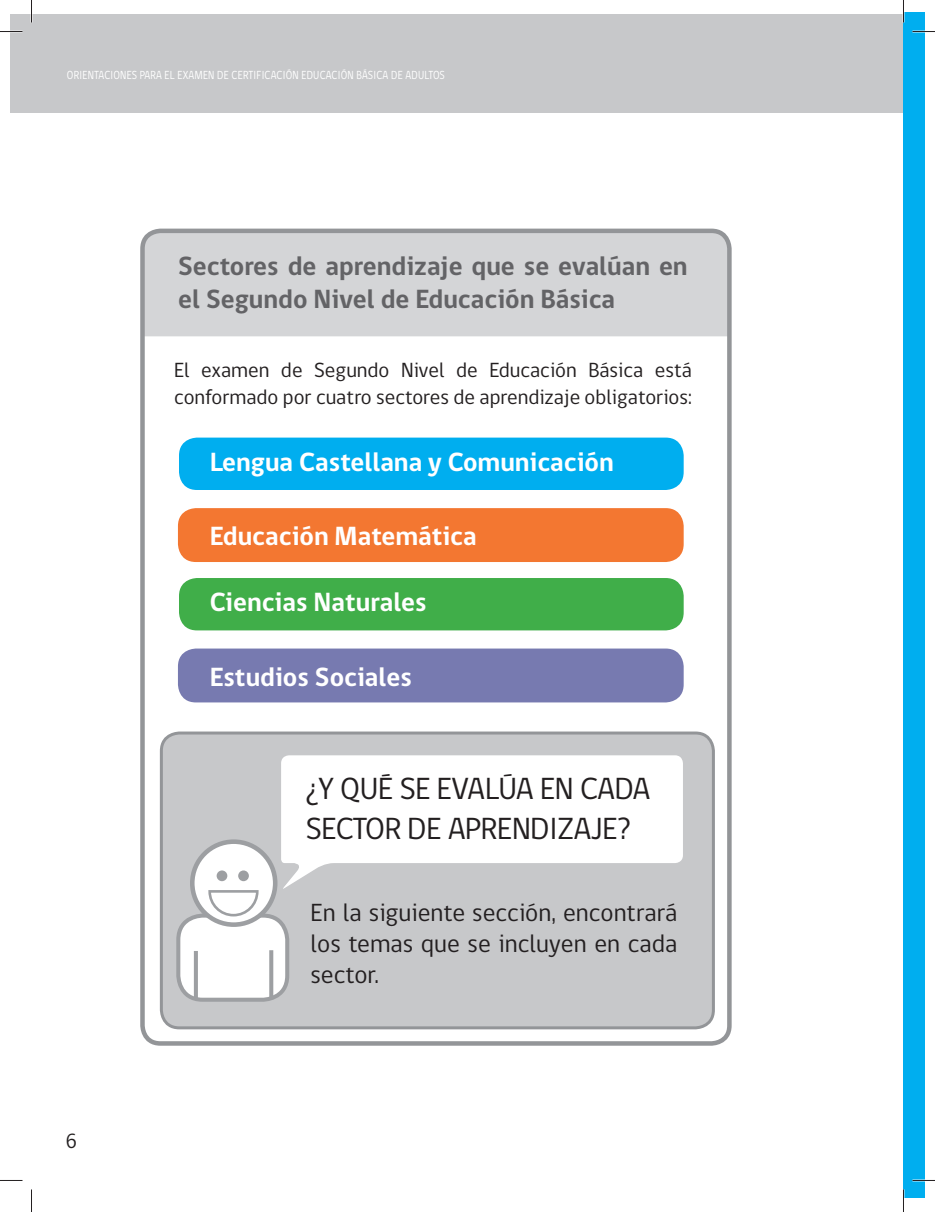
<style>
.page{position:relative;width:935px;height:1212px;background:#fff}
.page>*{position:absolute;margin:0;border:0;box-sizing:border-box;transform-origin:0 0}
.t1{font:31.35px/40.3px "gob CL";letter-spacing:-.01em;color:#231f20}
.t2{font:700 27px "gob CL";color:#fff}
.t3{font:700 27px/33px "gob CL";color:#636366}
.t4{font:25.35px/31px "gob CL";color:#231f20;text-align:justify}
.t5{font:21px/27px "gob CL";color:#231f20}
.t6{font:12px "gob CL";letter-spacing:.02em;color:#fff;scale:.87 1}
</style>
<div class="page">
<div style="left:10px;top:14px;width:893px;height:98px;background:#c7c8ca"></div>
<div style="left:145px;top:233px;width:581px;height:103px;background:#d4d5d7"></div>
<div style="left:140px;top:228px;width:591px;height:817px;border:4px solid #939598;border-radius:18px"></div>
<div style="left:179px;top:437px;width:504px;height:53px;background:#00aeef;border-radius:18px"></div>
<div style="left:178px;top:508px;width:505px;height:54px;background:#f37731;border-radius:18px"></div>
<div style="left:161px;top:732px;width:552px;height:295px;background:#c7c8ca;border-radius:18px"></div>
<div style="left:160px;top:731px;width:555px;height:298px;border:3px solid #939598;border-radius:18px"></div>
<div style="left:178px;top:915px;width:109px;height:84px;background:#fff;border-radius:24px"></div>
<div style="left:176px;top:913px;width:113px;height:88px;border:4px solid #9d9fa2;border-radius:24px"></div>
<hr style="left:194px;top:950px;width:4px;height:49px;background:#9d9fa2">
<svg style="left:269px;top:950px;width:4px;height:48px"></svg>
<div style="left:192px;top:841px;width:83px;height:83px;background:#fff;border-radius:50%"></div>
<div style="left:190px;top:839px;width:87px;height:87px;border:5px solid #9d9fa2;border-radius:50%"></div>
<svg style="left:207px;top:890px;width:53px;height:27px"></svg>
<div style="left:217px;top:870px;width:10px;height:10px;background:#9d9fa2;border-radius:50%"></div>
<div style="left:238px;top:870px;width:11px;height:10px;background:#9d9fa2;border-radius:50%"></div>
<svg style="left:281px;top:755px;width:402px;height:134px"></svg>
<div style="left:903px;top:12px;width:21px;height:1185px;background:#00aeef"></div>
<div style="left:179px;top:578px;width:504px;height:52px;background:#40ae49;border-radius:18px"></div>
<div style="left:178px;top:648px;width:505px;height:54px;background:#777ab0;border-radius:18px"></div>
<hr style="left:902px;top:0;width:2px;height:22px;background:#fff">
<svg style="left:0;top:31px;width:22px;height:1px"></svg>
<svg style="left:912px;top:31px;width:23px;height:1px"></svg>
<svg style="left:912px;top:1179px;width:13px;height:1px"></svg>
<svg style="left:31px;top:0;width:1px;height:22px"></svg>
<svg style="left:31px;top:1189px;width:1px;height:22px"></svg>
<svg style="left:903px;top:0;width:1px;height:22px"></svg>
<svg style="left:903px;top:1189px;width:1px;height:22px"></svg>
<p class="t6" style="left:67px;top:71px;width:436px">ORIENTACIONES PARA EL EXAMEN DE CERTIFICACIÓN EDUCACIÓN BÁSICA DE ADULTOS</p>
<p class="t3" style="left:178px;top:252px;width:511px">Sectores de aprendizaje que se evalúan en el Segundo Nivel de Educación Básica</p>
<p class="t5" style="left:174px;top:358px;width:519px">El examen de Segundo Nivel de Educación Básica está conformado por cuatro sectores de aprendizaje obligatorios:</p>
<p class="t2" style="left:210px;top:452px;width:405px">Lengua Castellana y Comunicación</p>
<p class="t2" style="left:210px;top:526px;width:268px">Educación Matemática</p>
<p class="t2" style="left:210px;top:592px;width:218px">Ciencias Naturales</p>
<p class="t2" style="left:210px;top:667px;width:204px">Estudios Sociales</p>
<h1 class="t1" style="left:306px;top:771px;width:346px">¿Y QUÉ SE EVALÚA EN CADA<br>SECTOR DE APRENDIZAJE?</h1>
<p class="t5" style="left:66px;top:1129px;width:13px">6</p>
<p class="t4" style="left:310px;top:898px;width:368px">En la siguiente sección, encontrará los temas que se incluyen en cada sector.</p>
</div>
